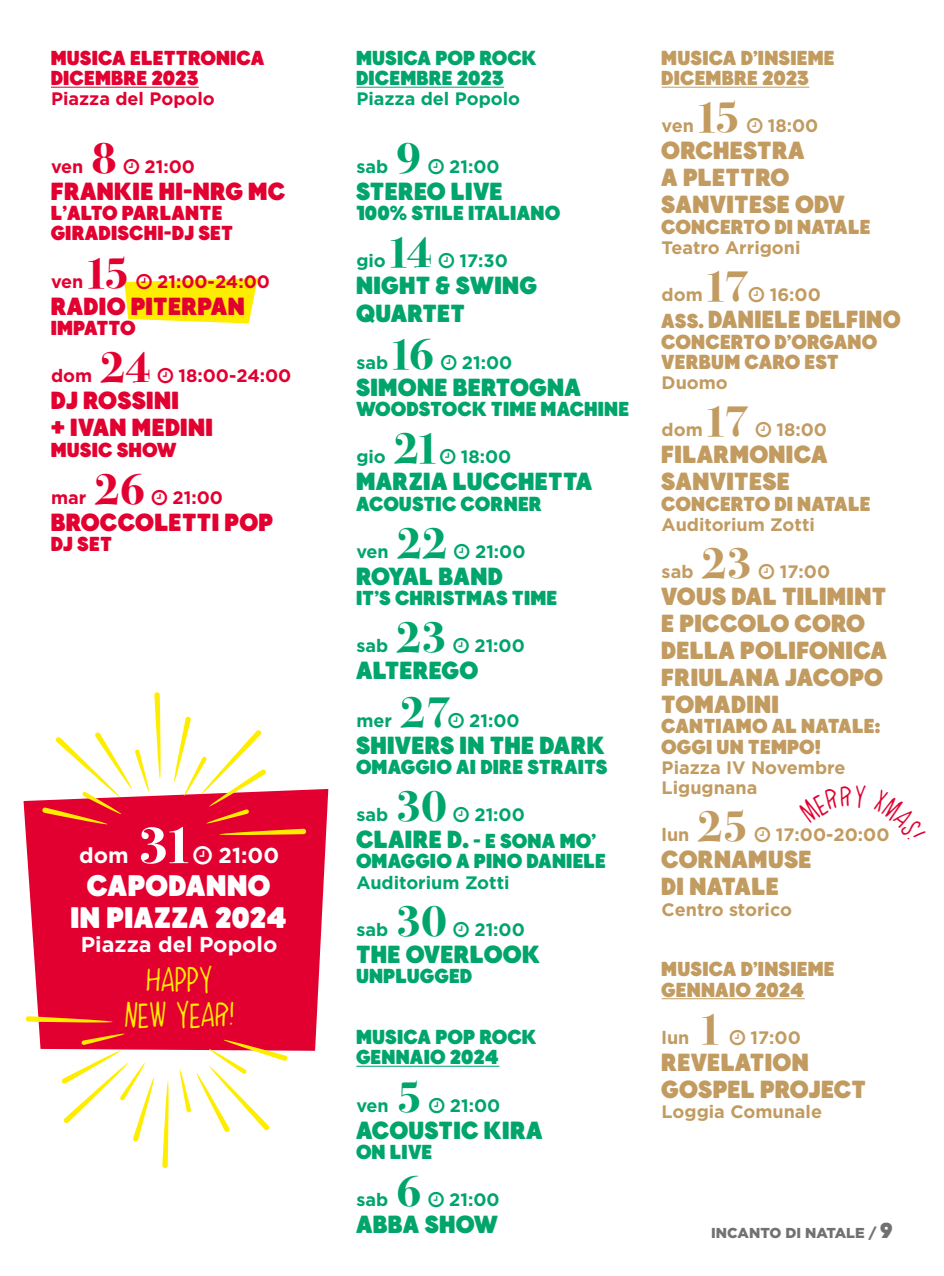
<style>
.page{position:relative;width:944px;height:1276px;background:#fff}
.page>*{position:absolute;margin:0;border:0;box-sizing:border-box;transform-origin:0 0}
.t1{font:700 54px "Bodoni Svty Two ITCTT";color:#fff}
.t2{font:700 45px "Bodoni Svty Two ITCTT";color:#00a56c}
.t3{font:700 45px "Bodoni Svty Two ITCTT";letter-spacing:-.1em;color:#c29b61}
.t4{font:700 45px "Bodoni Svty Two ITCTT";color:#e20030}
.t5{font:40.5px/35.1px "Alphabet Soup";letter-spacing:.025em;color:#ffed00;text-align:center}
.t6{font:29.7px/32.4px "Crunold";color:#fff;text-align:center}
.t7{font:24.75px/27px "Crunold";color:#c29b61}
.t8{font:24.75px/27px "Crunold";color:#00a56c}
.t9{font:24.75px/27px "Crunold";color:#e20030}
.t10{font:24.75px "Crunold";color:#c29b61;scale:.95 1}
.t11{font:700 21.6px "Gotham";color:#fff}
.t12{font:20.25px/20.2px "Crunold";color:#00a56c}
.t13{font:20.25px/20.2px "Crunold";color:#c29b61}
.t14{font:20.25px/20.2px "Crunold";color:#e20030}
.t15{font:700 18px/20.2px "Gotham";color:#c29b61}
.t16{font:700 18px "Gotham";color:#00a56c}
.t17{font:700 18px "Gotham";color:#e20030}
.t18{font:900 14.4px "Gotham";color:#707172}
.s1{font-size:24.75px}
.s2{font-size:20.25px}
.s3{font-family:"Crunold";font-weight:400;font-size:21.6px}
</style>
<div class="page">
<svg style="left:23px;top:789px;width:306px;height:262px;background:#e3103d"></svg>
<hr style="left:51px;top:87px;width:148px;height:1px;background:#e20030">
<hr style="left:356px;top:87px;width:148px;height:1px;background:#00a56c">
<hr style="left:356px;top:1065px;width:143px;height:1px;background:#00a56c">
<hr style="left:662px;top:87px;width:147px;height:1px;background:#c29b61">
<hr style="left:662px;top:998px;width:143px;height:1px;background:#c29b61">
<svg style="left:42px;top:692px;width:119px;height:133px"></svg>
<svg style="left:173px;top:716px;width:133px;height:120px"></svg>
<svg style="left:26px;top:1016px;width:87px;height:7px"></svg>
<svg style="left:162px;top:1081px;width:7px;height:87px"></svg>
<svg style="left:179px;top:1038px;width:109px;height:94px"></svg>
<svg style="left:61px;top:1032px;width:94px;height:109px"></svg>
<svg style="left:124px;top:278px;width:134px;height:45px;background:#ffef22"></svg>
<svg style="left:194px;top:846px;width:18px;height:18px"></svg>
<p class="t14" style="left:51px;top:47px;width:215px">MUSICA ELETTRONICA<br>DICEMBRE 2023</p>
<p class="t17" style="left:51px;top:87px;width:165px">Piazza del Popolo</p>
<h2 class="t4" style="left:92px;top:120px;width:27px">8</h2>
<p class="t17" style="left:145px;top:155px;width:52px">21:00</p>
<p class="t9" style="left:51px;top:177px;width:236px">FRANKIE HI-NRG MC</p>
<p class="t14" style="left:51px;top:203px;width:184px">L’ALTO PARLANTE<br>GIRADISCHI-DJ SET</p>
<p class="t17" style="left:51px;top:269px;width:34px">ven</p>
<p class="t17" style="left:51px;top:155px;width:34px">ven</p>
<h2 class="t4" style="left:84px;top:235px;width:48px">15</h2>
<p class="t17" style="left:157px;top:269px;width:114px">21:00-24:00</p>
<p class="t9" style="left:51px;top:292px;width:196px">RADIO PITERPAN</p>
<p class="t14" style="left:51px;top:317px;width:87px">IMPATTO</p>
<p class="t17" style="left:51px;top:364px;width:43px">dom</p>
<h2 class="t4" style="left:100px;top:330px;width:52px">24</h2>
<p class="t17" style="left:179px;top:364px;width:114px">18:00-24:00</p>
<p class="t9" style="left:51px;top:387px;width:164px">DJ ROSSINI<br>+ IVAN MEDINI</p>
<p class="t14" style="left:51px;top:439px;width:128px">MUSIC SHOW</p>
<p class="t17" style="left:51px;top:485px;width:37px">mar</p>
<h2 class="t4" style="left:94px;top:451px;width:52px">26</h2>
<p class="t17" style="left:173px;top:485px;width:52px">21:00</p>
<p class="t9" style="left:51px;top:508px;width:224px">BROCCOLETTI POP</p>
<p class="t14" style="left:51px;top:533px;width:63px">DJ SET</p>
<h1 class="t1" style="left:138px;top:800px;width:57px">31</h1>
<p class="t11" style="left:79px;top:841px;width:51px">dom</p>
<p class="t11" style="left:219px;top:841px;width:62px">21:00</p>
<h3 class="t6" style="left:71px;top:868px;width:218px">CAPODANNO<br>IN PIAZZA 2024</h3>
<p class="t11" style="left:81px;top:930px;width:198px">Piazza del Popolo</p>
<h3 class="t5" style="left:125px;top:964px;width:110px">HAPPY<br>NEW YEAR!</h3>
<p class="t12" style="left:356px;top:47px;width:182px">MUSICA POP ROCK<br>DICEMBRE 2023</p>
<p class="t16" style="left:356px;top:87px;width:165px">Piazza del Popolo</p>
<h2 class="t2" style="left:396px;top:120px;width:27px">9</h2>
<p class="t16" style="left:356px;top:155px;width:33px">sab</p>
<p class="t16" style="left:449px;top:155px;width:52px">21:00</p>
<p class="t8" style="left:356px;top:177px;width:148px">STEREO LIVE</p>
<p class="t12" style="left:356px;top:203px;width:206px">100% STILE ITALIANO</p>
<p class="t16" style="left:356px;top:249px;width:31px">gio</p>
<h2 class="t2" style="left:386px;top:215px;width:48px">14</h2>
<p class="t16" style="left:460px;top:249px;width:50px">17:30</p>
<p class="t8" style="left:356px;top:272px;width:183px">NIGHT &amp; SWING<br>QUARTET</p>
<p class="t16" style="left:356px;top:350px;width:33px">sab</p>
<h2 class="t2" style="left:388px;top:316px;width:48px">16</h2>
<p class="t16" style="left:462px;top:350px;width:52px">21:00</p>
<p class="t8" style="left:356px;top:373px;width:227px">SIMONE BERTOGNA</p>
<p class="t12" style="left:356px;top:398px;width:275px">WOODSTOCK TIME MACHINE</p>
<p class="t16" style="left:356px;top:445px;width:31px">gio</p>
<h2 class="t2" style="left:394px;top:411px;width:48px">21</h2>
<p class="t16" style="left:461px;top:445px;width:52px">18:00</p>
<p class="t8" style="left:356px;top:468px;width:238px">MARZIA LUCCHETTA</p>
<p class="t12" style="left:356px;top:493px;width:188px">ACOUSTIC CORNER</p>
<p class="t16" style="left:356px;top:539px;width:34px">ven</p>
<h2 class="t2" style="left:397px;top:505px;width:52px">22</h2>
<p class="t16" style="left:475px;top:539px;width:52px">21:00</p>
<p class="t8" style="left:356px;top:562px;width:149px">ROYAL BAND</p>
<p class="t12" style="left:356px;top:587px;width:203px">IT’S CHRISTMAS TIME</p>
<p class="t16" style="left:356px;top:634px;width:33px">sab</p>
<h2 class="t2" style="left:396px;top:600px;width:52px">23</h2>
<p class="t16" style="left:474px;top:634px;width:52px">21:00</p>
<p class="t8" style="left:356px;top:657px;width:124px">ALTEREGO</p>
<p class="t16" style="left:356px;top:708px;width:37px">mer</p>
<h2 class="t2" style="left:400px;top:674px;width:52px">27</h2>
<p class="t16" style="left:469px;top:708px;width:52px">21:00</p>
<p class="t8" style="left:356px;top:731px;width:251px">SHIVERS IN THE DARK</p>
<p class="t12" style="left:356px;top:756px;width:253px">OMAGGIO AI DIRE STRAITS</p>
<p class="t16" style="left:356px;top:803px;width:33px">sab</p>
<h2 class="t2" style="left:396px;top:768px;width:52px">30</h2>
<p class="t16" style="left:474px;top:803px;width:52px">21:00</p>
<p class="t12" style="left:356px;top:830px;width:252px"><span class="s1">CLAIRE D.</span> - E SONA MO’<br>OMAGGIO A PINO DANIELE</p>
<p class="t16" style="left:356px;top:870px;width:155px">Auditorium Zotti</p>
<p class="t16" style="left:356px;top:917px;width:33px">sab</p>
<h2 class="t2" style="left:396px;top:883px;width:52px">30</h2>
<p class="t16" style="left:474px;top:917px;width:52px">21:00</p>
<p class="t8" style="left:356px;top:940px;width:186px">THE OVERLOOK</p>
<p class="t12" style="left:356px;top:965px;width:118px">UNPLUGGED</p>
<p class="t12" style="left:356px;top:1026px;width:182px">MUSICA POP ROCK<br>GENNAIO 2024</p>
<p class="t16" style="left:356px;top:1093px;width:34px">ven</p>
<h2 class="t2" style="left:397px;top:1059px;width:27px">5</h2>
<p class="t16" style="left:450px;top:1093px;width:52px">21:00</p>
<p class="t8" style="left:356px;top:1116px;width:188px">ACOUSTIC KIRA</p>
<p class="t12" style="left:356px;top:1141px;width:78px">ON LIVE</p>
<p class="t16" style="left:356px;top:1187px;width:33px">sab</p>
<h2 class="t2" style="left:396px;top:1153px;width:27px">6</h2>
<p class="t16" style="left:449px;top:1187px;width:52px">21:00</p>
<p class="t8" style="left:356px;top:1210px;width:144px">ABBA SHOW</p>
<p class="t13" style="left:662px;top:47px;width:175px">MUSICA D’INSIEME<br>DICEMBRE 2023</p>
<p class="t15" style="left:662px;top:116px;width:34px">ven</p>
<h2 class="t3" style="left:694px;top:80px;width:48px">15</h2>
<p class="t15" style="left:768px;top:116px;width:52px">18:00</p>
<p class="t7" style="left:662px;top:137px;width:185px">ORCHESTRA<br>A PLETTRO<br>SANVITESE ODV</p>
<p class="t13" style="left:662px;top:216px;width:211px">CONCERTO DI NATALE</p>
<p class="t15" style="left:662px;top:237px;width:140px">Teatro Arrigoni</p>
<p class="t15" style="left:662px;top:285px;width:43px">dom</p>
<h2 class="t3" style="left:703px;top:249px;width:48px">17</h2>
<p class="t15" style="left:770px;top:285px;width:53px">16:00</p>
<p class="t10" style="left:662px;top:304px;width:254px"><span class="s2">ASS.</span> DANIELE DELFINO</p>
<p class="t13" style="left:662px;top:331px;width:218px">CONCERTO D’ORGANO<br>VERBUM CARO EST</p>
<p class="t15" style="left:662px;top:372px;width:68px">Duomo</p>
<p class="t15" style="left:662px;top:420px;width:43px">dom</p>
<h2 class="t3" style="left:703px;top:384px;width:48px">17</h2>
<p class="t15" style="left:777px;top:420px;width:52px">18:00</p>
<p class="t7" style="left:662px;top:441px;width:168px">FILARMONICA<br>SANVITESE</p>
<p class="t13" style="left:662px;top:493px;width:211px">CONCERTO DI NATALE</p>
<p class="t15" style="left:662px;top:514px;width:155px">Auditorium Zotti</p>
<p class="t15" style="left:662px;top:561px;width:33px">sab</p>
<h2 class="t3" style="left:702px;top:525px;width:52px">23</h2>
<p class="t15" style="left:780px;top:561px;width:52px">17:00</p>
<p class="t7" style="left:662px;top:582px;width:228px">VOUS DAL TILIMINT<br>E PICCOLO CORO<br>DELLA POLIFONICA<br>FRIULANA JACOPO<br>TOMADINI</p>
<p class="t13" style="left:662px;top:716px;width:220px">CANTIAMO AL NATALE:<br>OGGI UN TEMPO!</p>
<p class="t15" style="left:662px;top:757px;width:185px">Piazza IV Novembre<br>Ligugnana</p>
<p class="t15" style="left:662px;top:825px;width:29px">lun</p>
<h2 class="t3" style="left:698px;top:789px;width:52px">25</h2>
<p class="t15" style="left:776px;top:825px;width:115px">17:00-20:00</p>
<p class="t7" style="left:662px;top:846px;width:152px">CORNAMUSE<br>DI NATALE</p>
<p class="t15" style="left:662px;top:899px;width:132px">Centro storico</p>
<p class="t13" style="left:662px;top:959px;width:175px">MUSICA D’INSIEME<br>GENNAIO 2024</p>
<p class="t15" style="left:662px;top:1027px;width:29px">lun</p>
<h2 class="t3" style="left:698px;top:991px;width:27px">1</h2>
<p class="t15" style="left:750px;top:1027px;width:52px">17:00</p>
<p class="t7" style="left:662px;top:1048px;width:206px">REVELATION<br>GOSPEL PROJECT</p>
<p class="t15" style="left:662px;top:1101px;width:162px">Loggia Comunale</p>
<p class="t18" style="left:711px;top:1222px;width:183px">INCANTO DI NATALE / <span class="s3">9</span></p>
</div>
